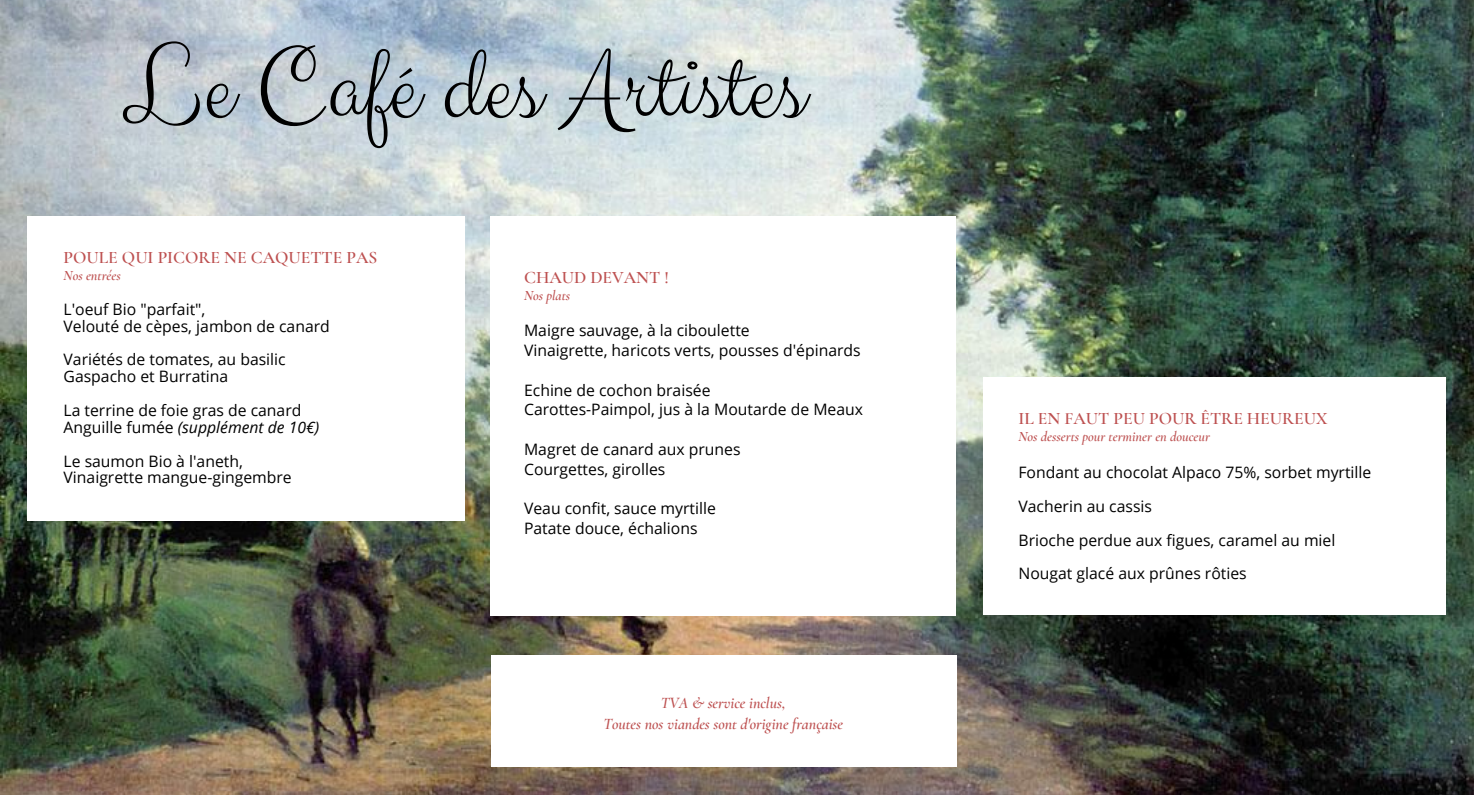
<style>
.page{position:relative;width:1474px;height:795px;background:#fff}
.page>*{position:absolute;margin:0;border:0;box-sizing:border-box;transform-origin:0 0}
.t1{font:105px "Clicker Script";color:#000}
.t2{font:600 17.5px "Cormorant Garamond";color:#bd5050}
.t3{font:15.75px/16.8px "Open Sans";color:#000}
.t4{font:italic 600 15.75px/21.7px "Cormorant Garamond";color:#bd5050;text-align:center}
.t5{font:italic 600 14px "Cormorant Garamond";color:#bd5050}
.s1{font-style:italic}
</style>
<div class="page">
<img style="left:0;top:0;width:1473px;height:794px">
<div style="left:27px;top:216px;width:437px;height:304px;background:#fff"></div>
<div style="left:491px;top:216px;width:464px;height:399px;background:#fff"></div>
<div style="left:491px;top:654px;width:465px;height:111px;background:#fff"></div>
<div style="left:982px;top:377px;width:463px;height:237px;background:#fff"></div>
<h1 class="t1" style="left:123px;top:21px;width:683px">Le Café des Artistes</h1>
<p class="t2" style="left:64px;top:246px;width:315px">POULE QUI PICORE NE CAQUETTE PAS</p>
<p class="t3" style="left:64px;top:300px;width:268px">L'oeuf Bio "parfait",<br>Velouté de cèpes, jambon de canard</p>
<p class="t3" style="left:64px;top:350px;width:224px">Variétés de tomates, au basilic<br>Gaspacho et Burratina</p>
<p class="t3" style="left:64px;top:401px;width:257px">La terrine de foie gras de canard<br>Anguille fumée <span class="s1">(supplément de 10€)</span></p>
<p class="t3" style="left:64px;top:451px;width:230px">Le saumon Bio à l'aneth,<br>Vinaigrette mangue-gingembre</p>
<p class="t5" style="left:64px;top:267px;width:59px">Nos entrées</p>
<p class="t2" style="left:524px;top:266px;width:146px">CHAUD DEVANT !</p>
<p class="t5" style="left:524px;top:287px;width:48px">Nos plats</p>
<p class="t3" style="left:524px;top:320px;width:338px;line-height:19.8px">Maigre sauvage, à la ciboulette<br>Vinaigrette, haricots verts, pousses d'épinards</p>
<p class="t3" style="left:524px;top:379px;width:340px;line-height:19.8px">Echine de cochon braisée<br>Carottes-Paimpol, jus à la Moutarde de Meaux</p>
<p class="t3" style="left:524px;top:438px;width:218px;line-height:19.8px">Magret de canard aux prunes<br>Courgettes, girolles</p>
<p class="t3" style="left:524px;top:498px;width:193px;line-height:19.8px">Veau confit, sauce myrtille<br>Patate douce, échalions</p>
<p class="t4" style="left:603px;top:691px;width:241px">TVA &amp; service inclus,<br>Toutes nos viandes sont d'origine française</p>
<p class="t2" style="left:1018px;top:408px;width:310px">IL EN FAUT PEU POUR ÊTRE HEUREUX</p>
<p class="t5" style="left:1018px;top:428px;width:193px">Nos desserts pour terminer en douceur</p>
<p class="t3" style="left:1018px;top:455px;width:354px;line-height:33.6px">Fondant au chocolat Alpaco 75%, sorbet myrtille Vacherin au cassis<br>Brioche perdue aux figues, caramel au miel Nougat glacé aux prûnes rôties</p>
</div>
